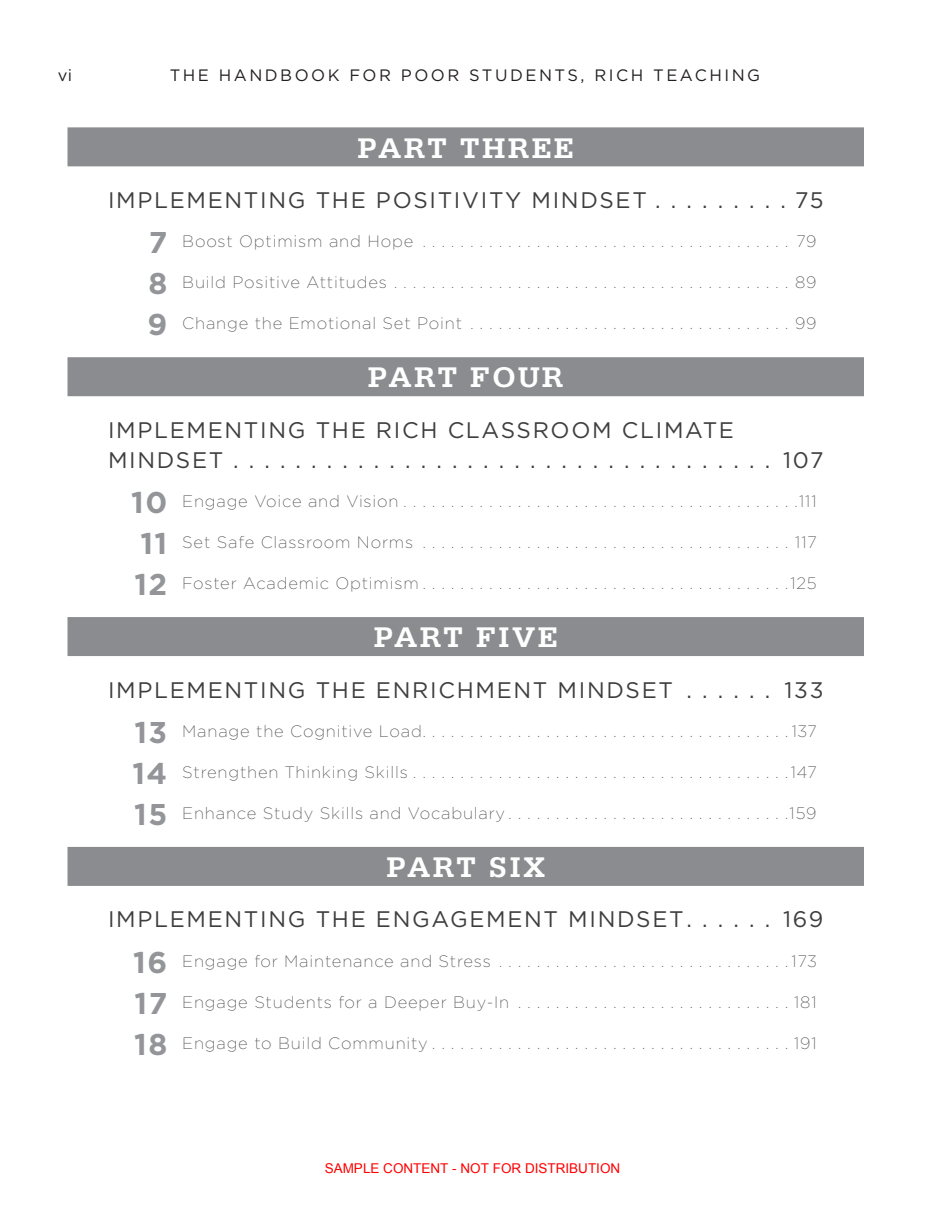
<style>
.page{position:relative;width:945px;height:1215px;background:#fff}
.page>*{position:absolute;margin:0;border:0;box-sizing:border-box;transform-origin:0 0}
.t1{font:700 30px "Serifa Std";letter-spacing:.075em;color:#fff}
.t2{font:22.5px/30px "Gotham";letter-spacing:.075em;color:#3e3e3f}
.t3{font:200 16.5px "Gotham";letter-spacing:.05em;color:#4b4c4d}
.t4{font:16.5px "Gotham";letter-spacing:.15em;color:#231f20}
.t5{font:13.5px "Arial";color:#f00}
.s1{font-weight:700;font-size:30px;color:#939598}
</style>
<div class="page">
<div style="left:68px;top:127px;width:796px;height:39px;background:#8a8c8f"></div>
<div style="left:68px;top:357px;width:796px;height:39px;background:#8a8c8f"></div>
<div style="left:68px;top:617px;width:796px;height:39px;background:#8a8c8f"></div>
<div style="left:68px;top:847px;width:796px;height:39px;background:#8a8c8f"></div>
<p class="t4" style="left:58px;top:64px;width:16px">vi</p>
<p class="t4" style="left:170px;top:64px;width:592px">THE HANDBOOK FOR POOR STUDENTS, RICH TEACHING</p>
<p class="t1" style="left:358px;top:130px;width:218px">PART THREE</p>
<p class="t2" style="left:108px;top:184px;width:717px">IMPLEMENTING THE POSITIVITY MINDSET . . . . . . . . 75</p>
<p class="t3" style="left:149px;top:231px;width:670px"><span class="s1">7</span> Boost Optimism and Hope . . . . . . . . . . . . . . . . . . . . . . . . . . . . . . . . . . . . . . . 79</p>
<p class="t3" style="left:148px;top:272px;width:670px"><span class="s1">8</span> Build Positive Attitudes . . . . . . . . . . . . . . . . . . . . . . . . . . . . . . . . . . . . . . . . . . 89</p>
<p class="t3" style="left:147px;top:313px;width:671px"><span class="s1">9</span> Change the Emotional Set Point . . . . . . . . . . . . . . . . . . . . . . . . . . . . . . . . . . 99</p>
<p class="t1" style="left:368px;top:360px;width:197px">PART FOUR</p>
<p class="t2" style="left:108px;top:414px;width:717px">IMPLEMENTING THE RICH CLASSROOM CLIMATE<br>MINDSET . . . . . . . . . . . . . . . . . . . . . . . . . . . . . . . . . . . 107</p>
<p class="t3" style="left:131px;top:491px;width:687px"><span class="s1">10</span> Engage Voice and Vision . . . . . . . . . . . . . . . . . . . . . . . . . . . . . . . . . . . . . . . . . 111</p>
<p class="t3" style="left:140px;top:532px;width:678px"><span class="s1">11</span> Set Safe Classroom Norms . . . . . . . . . . . . . . . . . . . . . . . . . . . . . . . . . . . . . . . 117</p>
<p class="t3" style="left:134px;top:573px;width:684px"><span class="s1">12</span> Foster Academic Optimism . . . . . . . . . . . . . . . . . . . . . . . . . . . . . . . . . . . . . . 125</p>
<p class="t1" style="left:374px;top:620px;width:186px">PART FIVE</p>
<p class="t2" style="left:108px;top:674px;width:717px">IMPLEMENTING THE ENRICHMENT MINDSET . . . . . . 133</p>
<p class="t3" style="left:134px;top:721px;width:684px"><span class="s1">13</span> Manage the Cognitive Load.......................................137</p>
<p class="t3" style="left:132px;top:762px;width:686px"><span class="s1">14</span> Strengthen Thinking Skills . . . . . . . . . . . . . . . . . . . . . . . . . . . . . . . . . . . . . . . 147</p>
<p class="t3" style="left:134px;top:803px;width:684px"><span class="s1">15</span> Enhance Study Skills and Vocabulary . . . . . . . . . . . . . . . . . . . . . . . . . . . . . 159</p>
<p class="t1" style="left:386px;top:850px;width:160px">PART SIX</p>
<p class="t2" style="left:108px;top:904px;width:717px">IMPLEMENTING THE ENGAGEMENT MINDSET . . . . . . 169</p>
<p class="t3" style="left:133px;top:951px;width:685px"><span class="s1">16</span> Engage for Maintenance and Stress . . . . . . . . . . . . . . . . . . . . . . . . . . . . . . 173</p>
<p class="t3" style="left:135px;top:992px;width:684px"><span class="s1">17</span> Engage Students for a Deeper Buy-In . . . . . . . . . . . . . . . . . . . . . . . . . . . . 181</p>
<p class="t3" style="left:134px;top:1033px;width:684px"><span class="s1">18</span> Engage to Build Community . . . . . . . . . . . . . . . . . . . . . . . . . . . . . . . . . . . . . 191</p>
<p class="t5" style="left:325px;top:1159px;width:297px">SAMPLE CONTENT - NOT FOR DISTRIBUTION</p>
</div>
